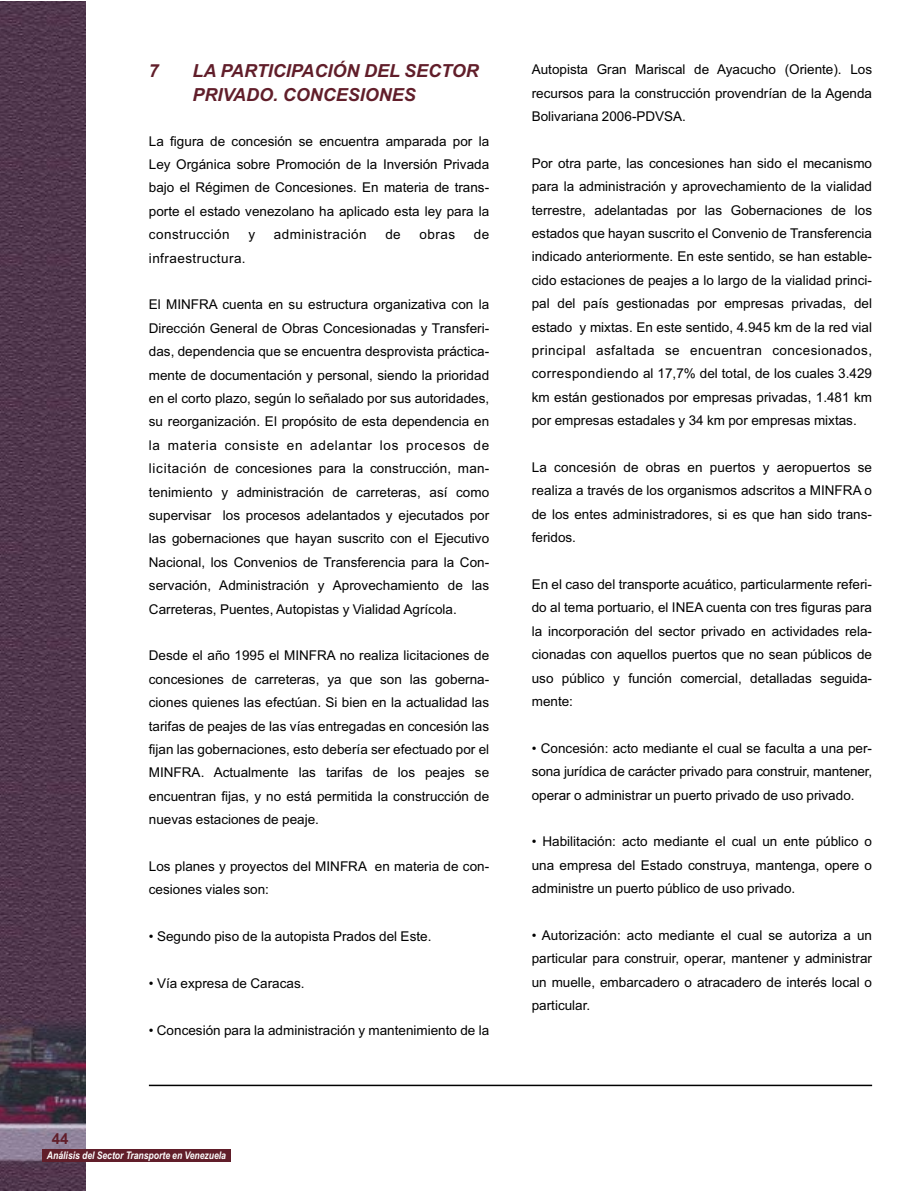
<style>
.page{position:relative;width:914px;height:1191px;background:#fff}
.page>*{position:absolute;margin:0;border:0;box-sizing:border-box;transform-origin:0 0}
.t1{font:18px/24px "Arial Bold Italic MS";color:#611e2a}
.t2{font:15px "Arial Bold MS";color:#611e2a}
.t3{font:13.5px/23.4px "Arial MS";color:#000;text-align:justify}
.t4{font:13.5px "Arial MS";letter-spacing:.035em;color:#000}
.t5{font:italic 700 10.5px "Arial Narrow";color:#fff}
</style>
<div class="page">
<img style="left:0;top:2px;width:85px;height:1189px">
<hr style="left:149px;top:1085px;width:723px;height:1px;background:#000">
<div style="left:42px;top:1150px;width:188px;height:12px;background:#611e2a"></div>
<h1 class="t1" style="left:149px;top:61px;width:12px">7</h1>
<h1 class="t1" style="left:192px;top:61px;width:288px">LA PARTICIPACIÓN DEL SECTOR<br>PRIVADO. CONCESIONES</h1>
<p class="t3" style="left:149px;top:130px;width:342px">La figura de concesión se encuentra amparada por la Ley Orgánica sobre Promoción de la Inversión Privada bajo el Régimen de Concesiones. En materia de trans&shy;porte el estado venezolano ha aplicado esta ley para la construcción</p>
<p class="t3" style="left:248px;top:224px;width:8px">y</p>
<p class="t4" style="left:274px;top:230px;width:94px">administración</p>
<p class="t3" style="left:385px;top:224px;width:17px">de</p>
<p class="t3" style="left:419px;top:224px;width:37px">obras</p>
<p class="t3" style="left:473px;top:224px;width:17px">de</p>
<p class="t4" style="left:149px;top:253px;width:98px">infraestructura.</p>
<p class="t3" style="left:149px;top:294px;width:342px">El MINFRA cuenta en su estructura organizativa con la Dirección General de Obras Concesionadas y Transferi&shy;das, dependencia que se encuentra desprovista práctica&shy;mente de documentación y personal, siendo la prioridad en el corto plazo, según lo señalado por sus autoridades, su reorganización. El propósito de esta dependencia en la materia consiste en adelantar los procesos de licitación de concesiones para la construcción, man&shy;tenimiento y administración de carreteras, así como supervisar los procesos adelantados y ejecutados por las gobernaciones que hayan suscrito con el Ejecutivo Nacional, los Convenios de Transferencia para la Con&shy;servación, Administración y Aprovechamiento de las Carreteras, Puentes, Autopistas y Vialidad Agrícola.</p>
<p class="t3" style="left:149px;top:645px;width:342px">Desde el año 1995 el MINFRA no realiza licitaciones de concesiones de carreteras, ya que son las goberna&shy;ciones quienes las efectúan. Si bien en la actualidad las tarifas de peajes de las vías entregadas en concesión las fijan las gobernaciones, esto debería ser efectuado por el MINFRA. Actualmente las tarifas de los peajes se encuentran fijas, y no está permitida la construcción de nuevas estaciones de peaje.</p>
<p class="t3" style="left:149px;top:856px;width:342px">Los planes y proyectos del MINFRA en materia de con&shy;cesiones viales son:</p>
<p class="t3" style="left:149px;top:926px;width:284px">• Segundo piso de la autopista Prados del Este.</p>
<p class="t3" style="left:149px;top:973px;width:157px">• Vía expresa de Caracas.</p>
<p class="t3" style="left:149px;top:1020px;width:342px">• Concesión para la administración y mantenimiento de la</p>
<p class="t2" style="left:52px;top:1133px;width:18px">44</p>
<p class="t5" style="left:47px;top:1151px;width:181px">Análisis del Sector Transporte en Venezuela</p>
<p class="t3" style="left:531px;top:59px;width:342px">Autopista Gran Mariscal de Ayacucho (Oriente). Los recursos para la construcción provendrían de la Agenda Bolivariana 2006-PDVSA.</p>
<p class="t3" style="left:531px;top:153px;width:342px">Por otra parte, las concesiones han sido el mecanismo para la administración y aprovechamiento de la vialidad terrestre, adelantadas por las Gobernaciones de los estados que hayan suscrito el Convenio de Transferencia indicado anteriormente. En este sentido, se han estable&shy;cido estaciones de peajes a lo largo de la vialidad princi&shy;pal del país gestionadas por empresas privadas, del estado y mixtas. En este sentido, 4.945 km de la red vial principal asfaltada se encuentran concesionados, correspondiendo al 17,7% del total, de los cuales 3.429 km están gestionados por empresas privadas, 1.481 km por empresas estadales y 34 km por empresas mixtas.</p>
<p class="t3" style="left:531px;top:457px;width:342px">La concesión de obras en puertos y aeropuertos se realiza a través de los organismos adscritos a MINFRA o de los entes administradores, si es que han sido trans&shy;feridos.</p>
<p class="t3" style="left:531px;top:574px;width:342px">En el caso del transporte acuático, particularmente referi&shy;do al tema portuario, el INEA cuenta con tres figuras para la incorporación del sector privado en actividades rela&shy;cionadas con aquellos puertos que no sean públicos de uso público y función comercial, detalladas seguida&shy;mente:</p>
<p class="t3" style="left:531px;top:738px;width:342px">• Concesión: acto mediante el cual se faculta a una per&shy;sona jurídica de carácter privado para construir, mantener, operar o administrar un puerto privado de uso privado.</p>
<p class="t3" style="left:531px;top:831px;width:342px">• Habilitación: acto mediante el cual un ente público o una empresa del Estado construya, mantenga, opere o administre un puerto público de uso privado.</p>
<p class="t3" style="left:531px;top:925px;width:342px">• Autorización: acto mediante el cual se autoriza a un particular para construir, operar, mantener y administrar un muelle, embarcadero o atracadero de interés local o particular.</p>
</div>
